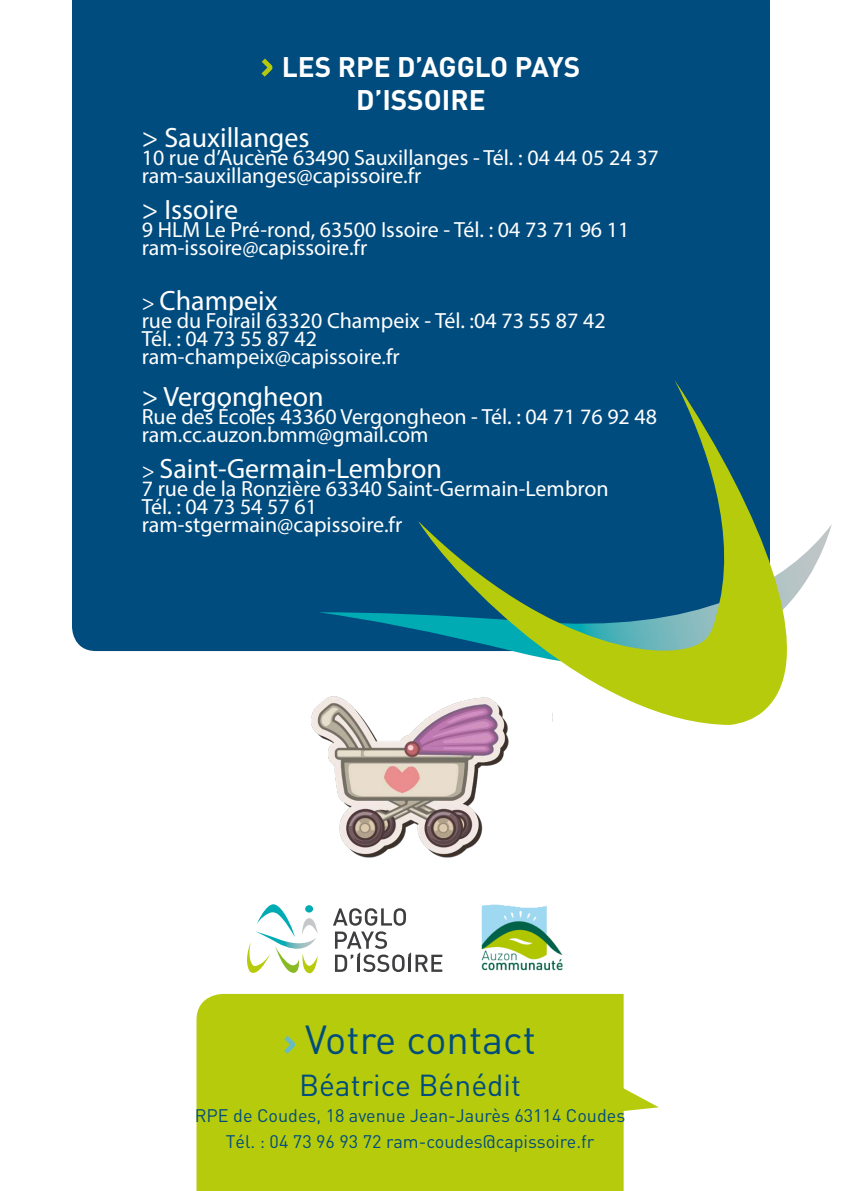
<style>
.page{position:relative;width:842px;height:1191px;background:#fff}
.page>*{position:absolute;margin:0;border:0;box-sizing:border-box;transform-origin:0 0}
.t1{font:40px "DIN";color:#004c7e}
.t2{font:30px "DIN";color:#004c7e}
.t3{font:28px "Myriad Pro";color:#fff}
.t4{font:700 28px/33.6px "DIN";color:#fff}
.t5{font:22px/18px "Myriad Pro";color:#fff}
.t6{font:18px/26px "DIN";color:#004c7e;text-align:center}
.s1{font-size:22px}
</style>
<div class="page">
<div style="left:72px;top:0;width:698px;height:651px;background:#004c7e"></div>
<svg style="left:261px;top:59px;width:12px;height:18px"></svg>
<svg style="left:319px;top:524px;width:513px;height:128px"></svg>
<svg style="left:418px;top:380px;width:390px;height:345px;background:#488179"></svg>
<div style="left:196px;top:994px;width:428px;height:197px;background:#b6cb0c"></div>
<svg style="left:284px;top:1035px;width:11px;height:18px"></svg>
<svg style="left:546px;top:1078px;width:113px;height:41px"></svg>
<svg style="left:333px;top:908px;width:73px;height:17px"></svg>
<svg style="left:335px;top:931px;width:107px;height:41px"></svg>
<svg style="left:247px;top:904px;width:71px;height:69px"></svg>
<img style="left:311px;top:653px;width:242px;height:205px">
<img style="left:481px;top:904px;width:82px;height:67px">
<p class="t4" style="left:356px;top:49px;width:226px;text-indent:-75px">LES RPE D’AGGLO PAYS<br>D’ISSOIRE</p>
<p class="t3" style="left:142px;top:121px;width:169px">&gt; Sauxillanges</p>
<p class="t5" style="left:142px;top:149px;width:519px">10 rue d’Aucène 63490 Sauxillanges - Tél. : 04 44 05 24 37 ram-sauxillanges@capissoire.fr</p>
<p class="t3" style="left:142px;top:193px;width:98px">&gt; Issoire</p>
<p class="t5" style="left:142px;top:221px;width:489px">9 HLM Le Pré-rond, 63500 Issoire - Tél. : 04 73 71 96 11 ram-issoire@capissoire.fr</p>
<p class="t3" style="left:142px;top:283px;width:137px"><span class="s1">&gt;</span> Champeix</p>
<p class="t5" style="left:142px;top:311px;width:465px">rue du Foirail 63320 Champeix - Tél. :04 73 55 87 42<br>Tél. : 04 73 55 87 42<br>ram-champeix@capissoire.fr</p>
<p class="t3" style="left:142px;top:379px;width:183px">&gt; Vergongheon</p>
<p class="t5" style="left:142px;top:407px;width:517px">Rue des Écoles 43360 Vergongheon - Tél. : 04 71 76 92 48 ram.cc.auzon.bmm@gmail.com</p>
<p class="t3" style="left:142px;top:451px;width:302px"><span class="s1">&gt;</span> Saint-Germain-Lembron</p>
<p class="t5" style="left:142px;top:479px;width:468px">7 rue de la Ronzière 63340 Saint-Germain-Lembron<br>Tél. : 04 73 54 57 61<br>ram-stgermain@capissoire.fr</p>
<h1 class="t1" style="left:305px;top:1014px;width:232px">Votre contact</h1>
<h2 class="t2" style="left:299px;top:1066px;width:224px">Béatrice Bénédit</h2>
<p class="t6" style="left:195px;top:1102px;width:432px">RPE de Coudes, 18 avenue Jean-Jaurès 63114 Coudes<br>Tél. : 04 73 96 93 72 ram-coudes@capissoire.fr</p>
</div>
